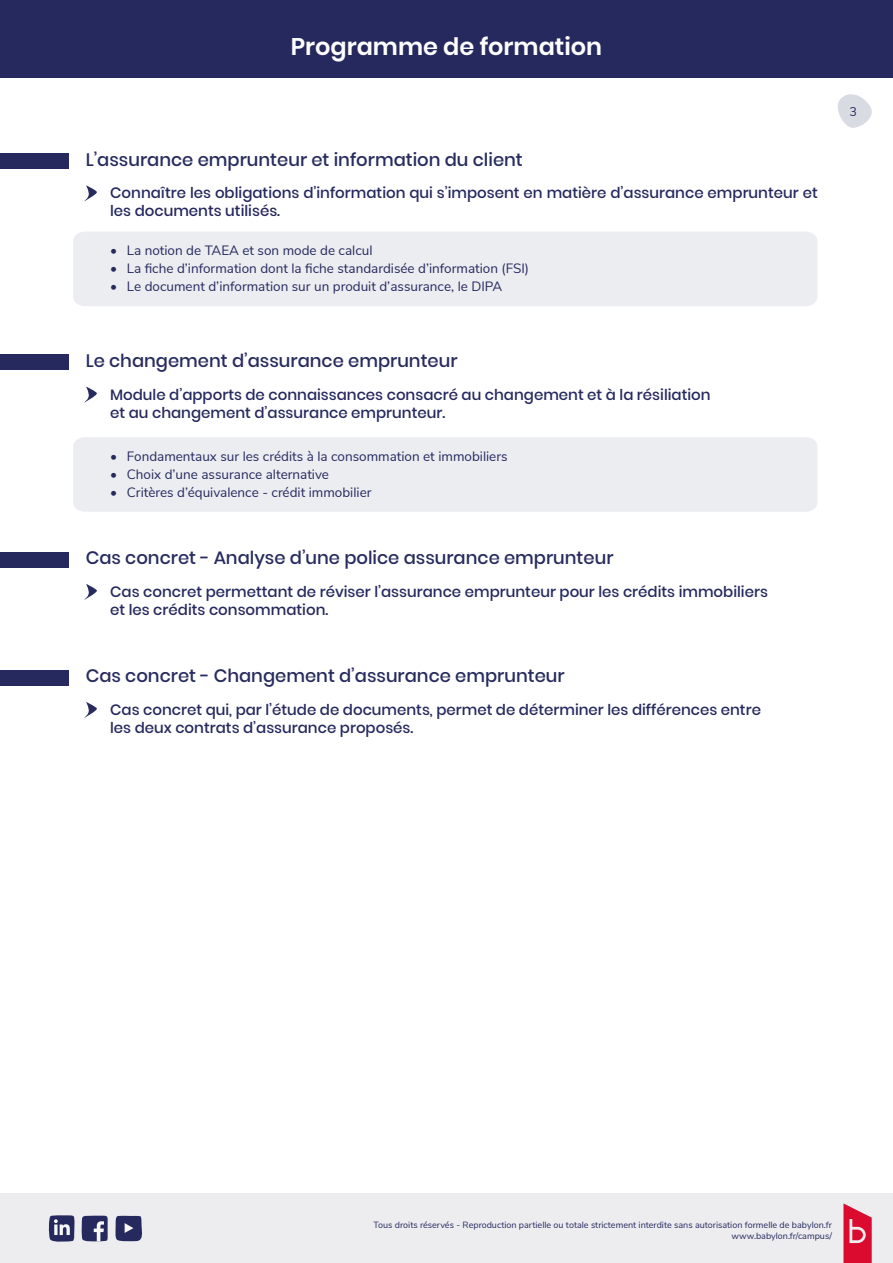
<style>
.page{position:relative;width:893px;height:1263px;background:#fff}
.page>*{position:absolute;margin:0;border:0;box-sizing:border-box;transform-origin:0 0}
.t1{font:600 24px "Poppins";color:#fff}
.t2{font:500 18px "Poppins";color:#272b5e}
.t3{font:500 15px/18px "Poppins";color:#26295e}
.t4{font:13.5px "Nunito Sans";color:#26295e}
.t5{font:12.6px "Nunito Sans";color:#26295e}
.t6{font:9px/10.8px "Nunito Sans";color:#26295e;text-align:right}
</style>
<div class="page">
<div style="left:0;top:1193px;width:893px;height:70px;background:#ededf0"></div>
<svg style="left:843px;top:1203px;width:29px;height:60px"></svg>
<svg style="left:837px;top:94px;width:35px;height:34px"></svg>
<div style="left:0;top:0;width:893px;height:77px;background:#26295e"></div>
<svg style="left:48px;top:1215px;width:27px;height:27px"></svg>
<svg style="left:81px;top:1215px;width:27px;height:27px"></svg>
<svg style="left:115px;top:1215px;width:27px;height:27px"></svg>
<svg style="left:84px;top:387px;width:13px;height:16px"></svg>
<svg style="left:84px;top:584px;width:13px;height:16px"></svg>
<svg style="left:84px;top:702px;width:13px;height:16px"></svg>
<div style="left:0;top:355px;width:69px;height:15px;background:#26295e"></div>
<div style="left:0;top:552px;width:69px;height:16px;background:#26295e"></div>
<div style="left:0;top:670px;width:69px;height:16px;background:#26295e"></div>
<div style="left:73px;top:232px;width:744px;height:74px;background:#ecedf1"></div>
<div style="left:73px;top:437px;width:744px;height:75px;background:#ecedf1"></div>
<svg style="left:84px;top:185px;width:13px;height:17px"></svg>
<div style="left:0;top:153px;width:69px;height:16px;background:#26295e"></div>
<h1 class="t1" style="left:291px;top:33px;width:313px">Programme de formation</h1>
<p class="t2" style="left:86px;top:149px;width:439px">L’assurance emprunteur et information du client</p>
<p class="t3" style="left:110px;top:184px;width:709px">Connaître les obligations d’information qui s’imposent en matière d’assurance emprunteur et les documents utilisés.</p>
<p class="t4" style="left:110px;top:241px;width:264px">• La notion de TAEA et son mode de calcul</p>
<p class="t4" style="left:110px;top:259px;width:420px">• La fiche d’information dont la fiche standardisée d’information (FSI)</p>
<p class="t4" style="left:110px;top:277px;width:394px">• Le document d’information sur un produit d’assurance, le DIPA</p>
<p class="t2" style="left:86px;top:350px;width:373px">Le changement d’assurance emprunteur</p>
<p class="t3" style="left:110px;top:386px;width:602px">Module d’apports de connaissances consacré au changement et à la résiliation et au changement d’assurance emprunteur.</p>
<p class="t4" style="left:110px;top:446px;width:399px">• Fondamentaux sur les crédits à la consommation et immobiliers</p>
<p class="t4" style="left:110px;top:464px;width:220px">• Choix d’une assurance alternative</p>
<p class="t4" style="left:110px;top:482px;width:263px">• Critères d’équivalence - crédit immobilier</p>
<p class="t2" style="left:86px;top:547px;width:529px">Cas concret - Analyse d’une police assurance emprunteur</p>
<p class="t3" style="left:110px;top:583px;width:659px">Cas concret permettant de réviser l’assurance emprunteur pour les crédits immobiliers et les crédits consommation.</p>
<p class="t2" style="left:86px;top:665px;width:480px">Cas concret - Changement d’assurance emprunteur</p>
<p class="t3" style="left:110px;top:701px;width:652px">Cas concret qui, par l’étude de documents, permet de déterminer les différences entre les deux contrats d’assurance proposés.</p>
<p class="t5" style="left:850px;top:102px;width:9px">3</p>
<p class="t6" style="left:374px;top:1219px;width:460px">Tous droits réservés - Reproduction partielle ou totale strictement interdite sans autorisation formelle de babylon.fr www.babylon.fr/campus/</p>
</div>
